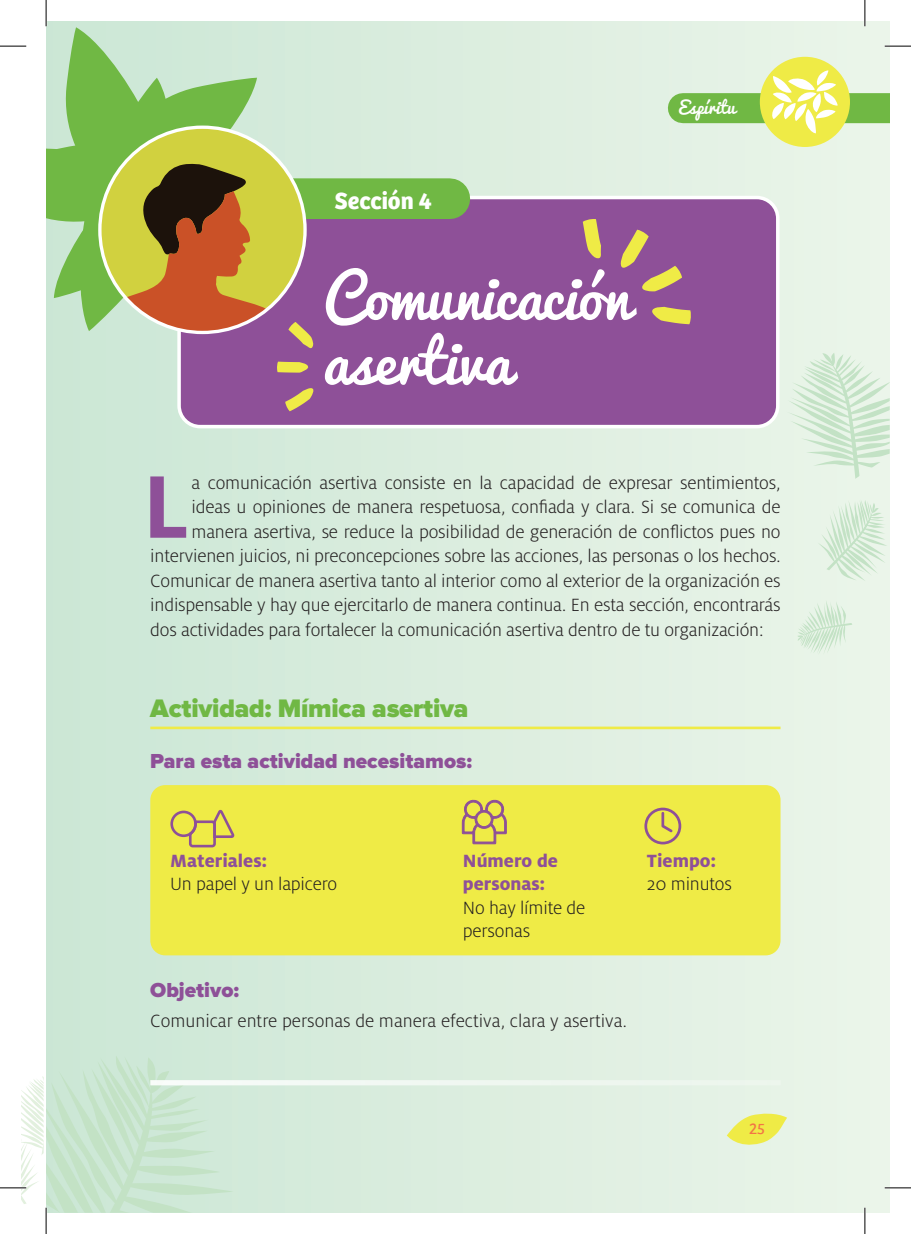
<style>
.page{position:relative;width:911px;height:1234px;background:#fff}
.page>*{position:absolute;margin:0;border:0;box-sizing:border-box;transform-origin:0 0}
.t1{font:700 98.17px "Milo OT";color:#8e5098}
.t2{font:59.5px/64.8px "Pacifico";letter-spacing:-.01em;color:#fff}
.t3{font:900 26.25px "Proxima Nova";letter-spacing:-.01em;color:#70b844}
.t4{font:700 23.97px "Bree";color:#fff}
.t5{font:900 21px "Proxima Nova";color:#8e5098}
.t6{font:300 19.6px/23.4px "Milo OT";letter-spacing:-.01em;color:#231f20}
.t7{font:800 19.6px/23.4px "Milo OT";color:#8e5098}
.t8{font:17.5px "Pacifico";color:#fff}
.t9{font:15.75px "Bree";color:#f37545}
</style>
<div class="page">
<div style="left:46px;top:21px;width:843px;height:1191px;background:linear-gradient(to right,#cbe6d5,#ebf5e9)"></div>
<div style="left:179px;top:197px;width:599px;height:229px;background:#8e5098;border-radius:21px"></div>
<div style="left:177px;top:196px;width:602px;height:232px;border:4px solid #fff;border-radius:21px"></div>
<div style="left:289px;top:178px;width:161px;height:41px;background:#70b844"></div>
<svg style="left:786px;top:352px;width:103px;height:130px;background:#dceedc"></svg>
<svg style="left:817px;top:499px;width:70px;height:82px;background:#ded"></svg>
<svg style="left:797px;top:599px;width:55px;height:56px;background:#ddeede"></svg>
<hr style="left:150px;top:726px;width:630px;height:3px;background:#efeb46">
<div style="left:150px;top:785px;width:630px;height:170px;background:#efeb46;border-radius:15px"></div>
<div style="left:170px;top:810px;width:27px;height:26px;border:3px solid #8e5098;border-radius:50%"></div>
<svg style="left:188px;top:809px;width:47px;height:39px"></svg>
<svg style="left:462px;top:799px;width:45px;height:45px"></svg>
<svg style="left:644px;top:807px;width:37px;height:37px"></svg>
<svg style="left:620px;top:230px;width:62px;height:61px"></svg>
<svg style="left:652px;top:307px;width:39px;height:17px"></svg>
<svg style="left:583px;top:219px;width:18px;height:39px"></svg>
<svg style="left:277px;top:361px;width:32px;height:11px"></svg>
<svg style="left:285px;top:388px;width:29px;height:23px"></svg>
<div style="left:150px;top:1079px;width:630px;height:6px;background:#eef6f0"></div>
<div style="left:683px;top:93px;width:206px;height:30px;background:#70b844"></div>
<div style="left:760px;top:57px;width:90px;height:90px;background:#efeb46;border-radius:50%"></div>
<svg style="left:771px;top:70px;width:66px;height:63px"></svg>
<svg style="left:727px;top:1112px;width:60px;height:36px;background:#ebee89"></svg>
<hr style="left:884px;top:45px;width:27px;height:2px;background:#fff">
<hr style="left:884px;top:1186px;width:27px;height:2px;background:#fff">
<hr style="left:864px;top:0;width:2px;height:26px;background:#fff">
<hr style="left:864px;top:1207px;width:2px;height:26px;background:#fff">
<svg style="left:0;top:46px;width:26px;height:1px"></svg>
<svg style="left:884px;top:46px;width:27px;height:1px"></svg>
<svg style="left:884px;top:1187px;width:27px;height:1px"></svg>
<svg style="left:46px;top:0;width:267px;height:348px;background:#b2b97d"></svg>
<svg style="left:0;top:1055px;width:243px;height:178px"></svg>
<svg style="left:864px;top:0;width:1px;height:26px"></svg>
<svg style="left:864px;top:1207px;width:1px;height:26px"></svg>
<p class="t4" style="left:335px;top:182px;width:98px">Sección 4</p>
<h2 class="t2" style="left:323px;top:267px;width:308px">Comunicación asertiva</h2>
<p class="t8" style="left:678px;top:98px;width:58px">Espíritu</p>
<h1 class="t1" style="left:142px;top:451px;width:49px">L</h1>
<p class="t6" style="left:192px;top:471px;width:590px">a comunicación asertiva consiste en la capacidad de expresar sentimientos,</p>
<p class="t6" style="left:192px;top:495px;width:590px">ideas u opiniones de manera respetuosa, confiada y clara. Si se comunica de</p>
<p class="t6" style="left:192px;top:520px;width:590px">manera asertiva, se reduce la posibilidad de generación de conflictos pues no</p>
<p class="t6" style="left:150px;top:544px;width:631px">intervienen juicios, ni preconcepciones sobre las acciones, las personas o los hechos.</p>
<p class="t6" style="left:150px;top:569px;width:632px">Comunicar de manera asertiva tanto al interior como al exterior de la organización es</p>
<p class="t6" style="left:150px;top:593px;width:632px">indispensable y hay que ejercitarlo de manera continua. En esta sección, encontrarás</p>
<p class="t6" style="left:150px;top:618px;width:615px">dos actividades para fortalecer la comunicación asertiva dentro de tu organización:</p>
<h3 class="t3" style="left:150px;top:692px;width:320px">Actividad: Mímica asertiva</h3>
<p class="t5" style="left:150px;top:749px;width:323px">Para esta actividad necesitamos:</p>
<p class="t7" style="left:170px;top:848px;width:99px">Materiales:</p>
<p class="t6" style="left:170px;top:872px;width:168px">Un papel y un lapicero</p>
<p class="t7" style="left:463px;top:848px;width:97px">Número de personas:</p>
<p class="t6" style="left:463px;top:896px;width:124px">No hay límite de personas</p>
<p class="t5" style="left:150px;top:977px;width:90px">Objetivo:</p>
<p class="t6" style="left:150px;top:1008px;width:478px">Comunicar entre personas de manera efectiva, clara y asertiva.</p>
<p class="t7" style="left:647px;top:848px;width:71px">Tiempo:</p>
<p class="t6" style="left:647px;top:872px;width:87px">20 minutos</p>
<p class="t9" style="left:749px;top:1116px;width:17px">25</p>
</div>
